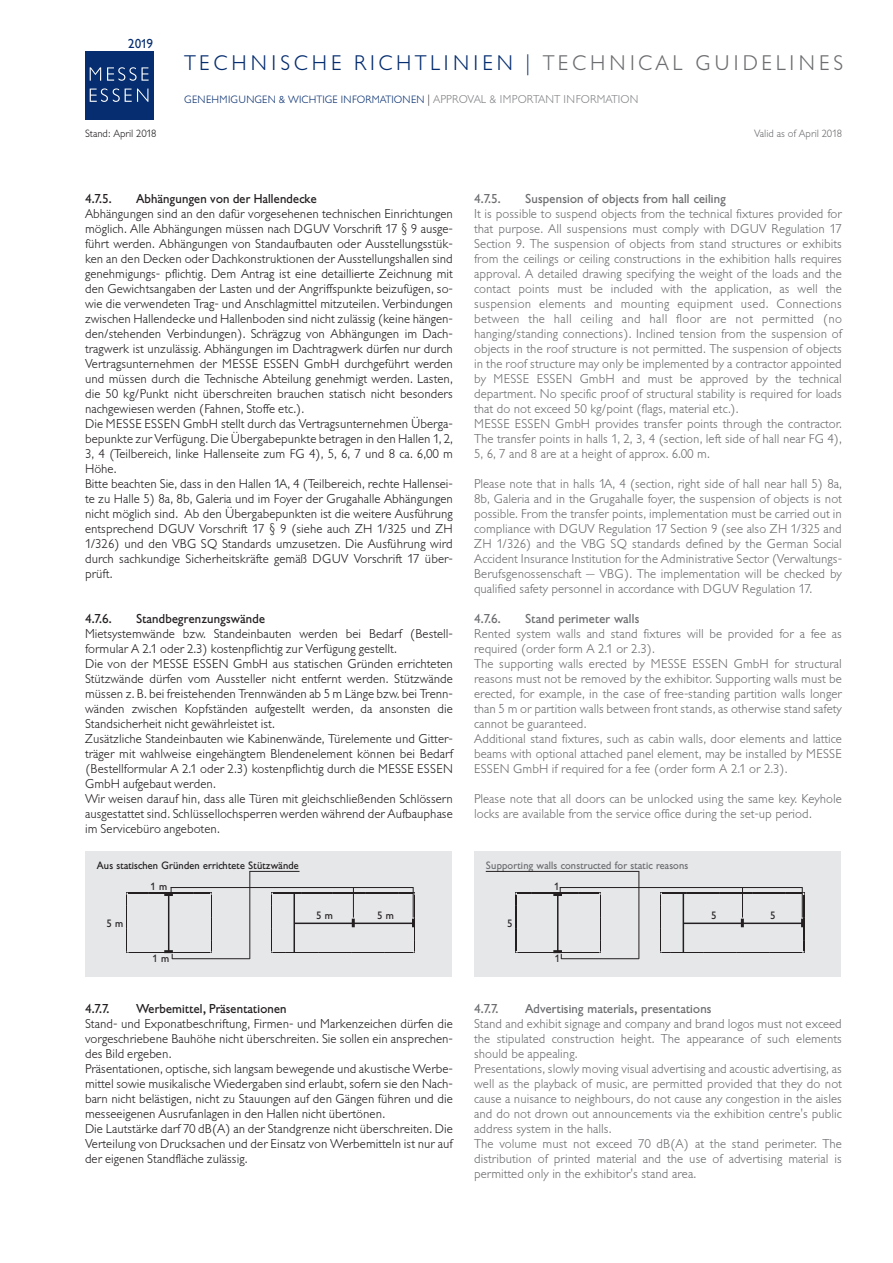
<style>
.page{position:relative;width:893px;height:1263px;background:#fff}
.page>*{position:absolute;margin:0;border:0;box-sizing:border-box;transform-origin:0 0}
.t1{font:300 21px "Gill Sans BQ";letter-spacing:.18em;color:#052d6f}
.t2{font:300 12.75px/15px "Gill Sans BQ";color:#6c6d70}
.t3{font:300 12.75px/15px "Gill Sans BQ";color:#231f20}
.t4{font:12.75px "Gill Sans BQ";color:#6c6d70}
.t5{font:12.75px "Gill Sans BQ";color:#231f20}
.t6{font:12.75px "Gill Sans BQ";color:#052d6f}
.t7{font:300 10.5px "Gill Sans BQ";color:#052d6f}
.t8{font:10.5px "Gill Sans BQ";color:#231f20}
.t9{font:10.5px "Gill Sans BQ";color:#6c6d70}
.t10{font:300 10.5px "Gill Sans BQ";letter-spacing:-.005em;color:#6c6d70}
.t11{font:300 10.5px "Gill Sans BQ";letter-spacing:-.005em;color:#231f20}
.s1{color:#6c6d70}
.s2{font-size:11.25px;color:#231f20}
.s3{font-size:11.25px;color:#808285}
</style>
<div class="page">
<div style="left:85px;top:51px;width:68px;height:68px;background:#052d6f"></div>
<svg style="left:90px;top:67px;width:59px;height:14px"></svg>
<svg style="left:90px;top:88px;width:58px;height:14px"></svg>
<div style="left:474px;top:852px;width:366px;height:125px;background:#e6e7e9"></div>
<svg style="left:660px;top:893px;width:145px;height:60px"></svg>
<hr style="left:560px;top:887px;width:243px;height:1px;background:#231f20">
<svg style="left:516px;top:887px;width:85px;height:72px"></svg>
<hr style="left:561px;top:958px;width:78px;height:1px;background:#231f20">
<hr style="left:638px;top:871px;width:1px;height:88px;background:#231f20">
<hr style="left:802px;top:887px;width:1px;height:30px;background:#231f20">
<hr style="left:742px;top:887px;width:1px;height:30px;background:#231f20">
<hr style="left:486px;top:871px;width:153px;height:1px;background:#231f20">
<div style="left:85px;top:852px;width:366px;height:125px;background:#e6e7e9"></div>
<svg style="left:271px;top:893px;width:144px;height:60px"></svg>
<hr style="left:171px;top:887px;width:242px;height:1px;background:#231f20">
<svg style="left:127px;top:887px;width:85px;height:72px"></svg>
<hr style="left:172px;top:958px;width:78px;height:1px;background:#231f20">
<hr style="left:249px;top:871px;width:1px;height:88px;background:#231f20">
<hr style="left:413px;top:887px;width:1px;height:30px;background:#231f20">
<hr style="left:353px;top:887px;width:1px;height:30px;background:#231f20">
<hr style="left:250px;top:871px;width:50px;height:1px;background:#231f20">
<p class="t6" style="left:128px;top:37px;width:26px">2019</p>
<h1 class="t1" style="left:184px;top:51px;width:660px">TECHNISCHE RICHTLINIEN | <span class="s1">TECHNICAL GUIDELINES</span></h1>
<p class="t7" style="left:184px;top:94px;width:456px">GENEHMIGUNGEN &amp; WICHTIGE INFORMATIONEN <span class="s2">|</span> <span class="s3">APPROVAL &amp; IMPORTANT INFORMATION</span></p>
<p class="t11" style="left:85px;top:128px;width:73px">Stand: April 2018</p>
<p class="t10" style="left:754px;top:128px;width:89px">Valid as of April 2018</p>
<p class="t5" style="left:85px;top:192px;width:28px">4.7.5.</p>
<p class="t5" style="left:136px;top:192px;width:182px">Abhängungen von der Hallendecke</p>
<p class="t3" style="left:85px;top:207px;width:369px">Abhängungen sind an den dafür vorgesehenen technischen Einrichtungen möglich. Alle Abhängungen müssen nach DGUV Vorschrift 17 § 9 ausge&shy;führt werden. Abhängungen von Standaufbauten oder Ausstellungsstük&shy;ken an den Decken oder Dachkonstruktionen der Ausstellungshallen sind genehmigungs- pflichtig. Dem Antrag ist eine detaillierte Zeichnung mit den Gewichtsangaben der Lasten und der Angriffspunkte beizufügen, so&shy;wie die verwendeten Trag- und Anschlagmittel mitzuteilen. Verbindungen zwischen Hallendecke und Hallenboden sind nicht zulässig (keine hängen&shy;den/stehenden Verbindungen). Schrägzug von Abhängungen im Dach&shy;tragwerk ist unzulässig. Abhängungen im Dachtragwerk dürfen nur durch Vertragsunternehmen der MESSE ESSEN GmbH durchgeführt werden und müssen durch die Technische Abteilung genehmigt werden. Lasten, die 50 kg/Punkt nicht überschreiten brauchen statisch nicht besonders nachgewiesen werden (Fahnen, Stoffe etc.).<br>Die MESSE ESSEN GmbH stellt durch das Vertragsunternehmen Überga&shy;bepunkte zur Verfügung. Die Übergabepunkte betragen in den Hallen 1, 2, 3, 4 (Teilbereich, linke Hallenseite zum FG 4), 5, 6, 7 und 8 ca. 6,00 m Höhe.<br>Bitte beachten Sie, dass in den Hallen 1A, 4 (Teilbereich, rechte Hallensei&shy;te zu Halle 5) 8a, 8b, Galeria und im Foyer der Grugahalle Abhängungen nicht möglich sind. Ab den Übergabepunkten ist die weitere Ausführung entsprechend DGUV Vorschrift 17 § 9 (siehe auch ZH 1/325 und ZH 1/326) und den VBG SQ Standards umzusetzen. Die Ausführung wird durch sachkundige Sicherheitskräfte gemäß DGUV Vorschrift 17 über&shy;prüft.</p>
<p class="t5" style="left:85px;top:612px;width:28px">4.7.6.</p>
<p class="t5" style="left:136px;top:612px;width:131px">Standbegrenzungswände</p>
<p class="t3" style="left:85px;top:627px;width:369px">Mietsystemwände bzw. Standeinbauten werden bei Bedarf (Bestell&shy;formular A 2.1 oder 2.3) kostenpflichtig zur Verfügung gestellt.<br>Die von der MESSE ESSEN GmbH aus statischen Gründen errichteten Stützwände dürfen vom Aussteller nicht entfernt werden. Stützwände müssen z. B. bei freistehenden Trennwänden ab 5 m Länge bzw. bei Trenn&shy;wänden zwischen Kopfständen aufgestellt werden, da ansonsten die Standsicherheit nicht gewährleistet ist.<br>Zusätzliche Standeinbauten wie Kabinenwände, Türelemente und Gitter&shy;träger mit wahlweise eingehängtem Blendenelement können bei Bedarf (Bestellformular A 2.1 oder 2.3) kostenpflichtig durch die MESSE ESSEN GmbH aufgebaut werden.<br>Wir weisen darauf hin, dass alle Türen mit gleichschließenden Schlössern ausgestattet sind. Schlüssellochsperren werden während der Aufbauphase im Servicebüro angeboten.</p>
<p class="t4" style="left:474px;top:192px;width:28px">4.7.5.</p>
<p class="t4" style="left:525px;top:192px;width:202px">Suspension of objects from hall ceiling</p>
<p class="t2" style="left:474px;top:207px;width:369px">It is possible to suspend objects from the technical fixtures provided for that purpose. All suspensions must comply with DGUV Regulation 17<br>Section 9. The suspension of objects from stand structures or exhibits from the ceilings or ceiling constructions in the exhibition halls requires approval. A detailed drawing specifying the weight of the loads and the contact points must be included with the application, as well the suspension elements and mounting equipment used. Connections between the hall ceiling and hall floor are not permitted (no hanging/standing connections). Inclined tension from the suspension of objects in the roof structure is not permitted. The suspension of objects in the roof structure may only be implemented by a contractor appointed by MESSE ESSEN GmbH and must be approved by the technical department. No specific proof of structural stability is required for loads that do not exceed 50 kg/point (flags, material etc.).<br>MESSE ESSEN GmbH provides transfer points through the contractor.<br>The transfer points in halls 1, 2, 3, 4 (section, left side of hall near FG 4), 5, 6, 7 and 8 are at a height of approx. 6.00 m.</p>
<p class="t2" style="left:474px;top:477px;width:369px;text-align:justify">Please note that in halls 1A, 4 (section, right side of hall near hall 5) 8a, 8b, Galeria and in the Grugahalle foyer, the suspension of objects is not possible. From the transfer points, implementation must be carried out in compliance with DGUV Regulation 17 Section 9 (see also ZH 1/325 and ZH 1/326) and the VBG SQ standards defined by the German Social Accident Insurance Institution for the Administrative Sector (Verwaltungs-Berufsgenossenschaft — VBG). The implementation will be checked by qualified safety personnel in accordance with DGUV Regulation 17.</p>
<p class="t4" style="left:474px;top:612px;width:28px">4.7.6.</p>
<p class="t4" style="left:525px;top:612px;width:116px">Stand perimeter walls</p>
<p class="t2" style="left:474px;top:627px;width:369px">Rented system walls and stand fixtures will be provided for a fee as required (order form A 2.1 or 2.3).<br>The supporting walls erected by MESSE ESSEN GmbH for structural reasons must not be removed by the exhibitor. Supporting walls must be erected, for example, in the case of free-standing partition walls longer than 5 m or partition walls between front stands, as otherwise stand safety cannot be guaranteed.<br>Additional stand fixtures, such as cabin walls, door elements and lattice beams with optional attached panel element, may be installed by MESSE ESSEN GmbH if required for a fee (order form A 2.1 or 2.3).</p>
<p class="t2" style="left:474px;top:792px;width:369px">Please note that all doors can be unlocked using the same key. Keyhole locks are available from the service office during the set-up period.</p>
<p class="t8" style="left:97px;top:860px;width:204px">Aus statischen Gründen errichtete Stützwände</p>
<p class="t9" style="left:486px;top:860px;width:204px">Supporting walls constructed for static reasons</p>
<p class="t8" style="left:150px;top:880px;width:18px">1 m</p>
<p class="t8" style="left:554px;top:880px;width:7px">1</p>
<p class="t8" style="left:107px;top:917px;width:18px">5 m</p>
<p class="t8" style="left:316px;top:910px;width:18px">5 m</p>
<p class="t8" style="left:377px;top:910px;width:18px">5 m</p>
<p class="t8" style="left:507px;top:917px;width:7px">5</p>
<p class="t8" style="left:711px;top:910px;width:7px">5</p>
<p class="t8" style="left:770px;top:910px;width:7px">5</p>
<p class="t8" style="left:152px;top:953px;width:18px">1 m</p>
<p class="t8" style="left:555px;top:953px;width:7px">1</p>
<p class="t5" style="left:85px;top:1002px;width:26px">4.7.7.</p>
<p class="t5" style="left:136px;top:1002px;width:152px">Werbemittel, Präsentationen</p>
<p class="t3" style="left:85px;top:1017px;width:369px">Stand- und Exponatbeschriftung, Firmen- und Markenzeichen dürfen die vorgeschriebene Bauhöhe nicht überschreiten. Sie sollen ein ansprechen&shy;des Bild ergeben.<br>Präsentationen, optische, sich langsam bewegende und akustische Werbe&shy;mittel sowie musikalische Wiedergaben sind erlaubt, sofern sie den Nach&shy;barn nicht belästigen, nicht zu Stauungen auf den Gängen führen und die messeeigenen Ausrufanlagen in den Hallen nicht übertönen.<br>Die Lautstärke darf 70 dB(A) an der Standgrenze nicht überschreiten. Die Verteilung von Drucksachen und der Einsatz von Werbemitteln ist nur auf der eigenen Standfläche zulässig.</p>
<p class="t4" style="left:474px;top:1002px;width:26px">4.7.7.</p>
<p class="t4" style="left:525px;top:1002px;width:188px">Advertising materials, presentations</p>
<p class="t2" style="left:474px;top:1017px;width:369px">Stand and exhibit signage and company and brand logos must not exceed the stipulated construction height. The appearance of such elements should be appealing.<br>Presentations, slowly moving visual advertising and acoustic advertising, as well as the playback of music, are permitted provided that they do not cause a nuisance to neighbours, do not cause any congestion in the aisles and do not drown out announcements via the exhibition centre's public address system in the halls.<br>The volume must not exceed 70 dB(A) at the stand perimeter. The distribution of printed material and the use of advertising material is permitted only in the exhibitor's stand area.</p>
</div>
